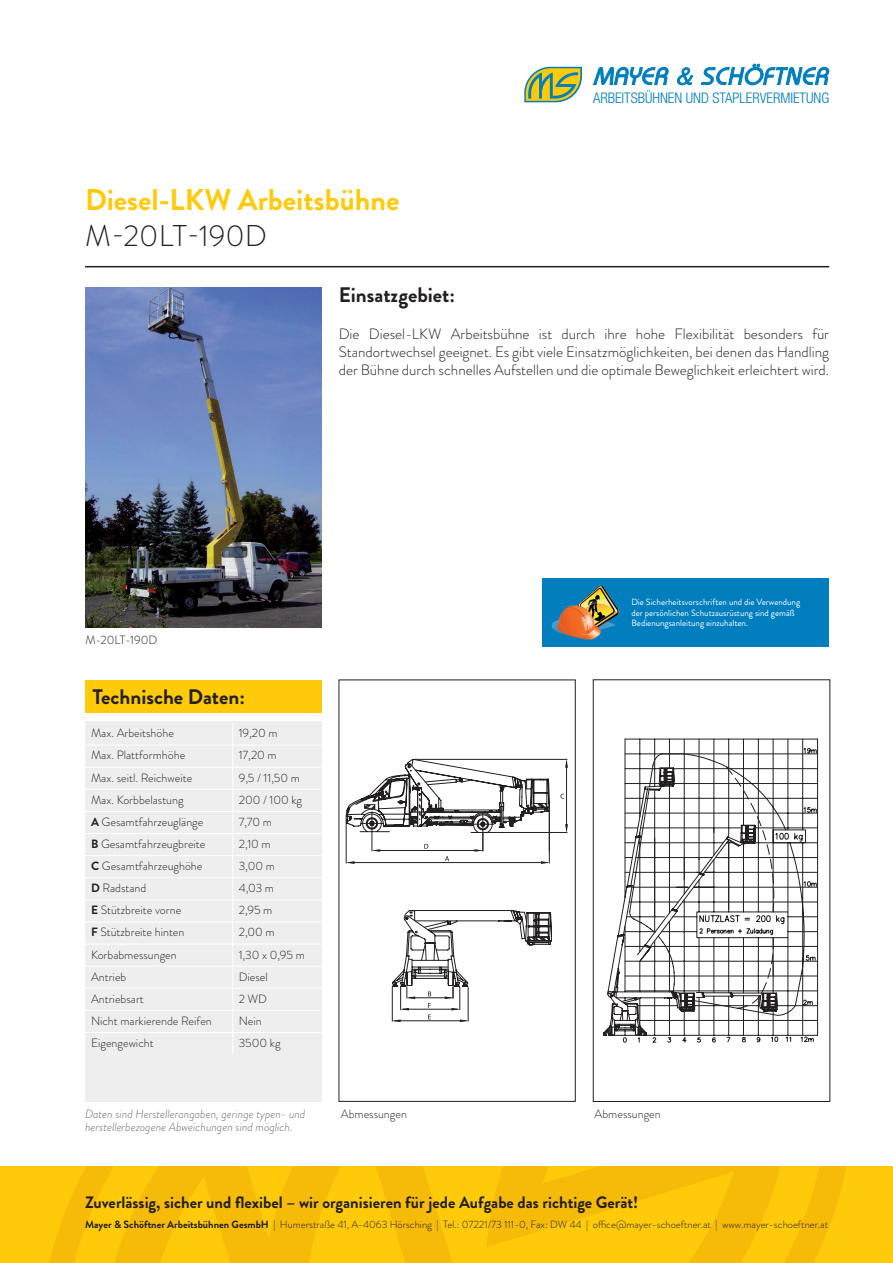
<style>
.page{position:relative;width:893px;height:1263px;background:#fff}
.page>*{position:absolute;margin:0;border:0;box-sizing:border-box;transform-origin:0 0}
.t1{font:700 30px "Brandon Grotesque";color:#feca0a}
.t2{font:300 30px "Brandon Grotesque";color:#231f20}
.t3{font:700 21px "Brandon Grotesque";color:#231f20}
.t4{font:700 16.5px "Brandon Grotesque";color:#231f20}
.t5{font:300 15px/18px "Brandon Grotesque";color:#231f20;text-align:justify}
.t6{font:300 condensed 14.7px "Helvetica Neue";color:#007ebe}
.t7{font:300 12px "Brandon Grotesque";color:#231f20}
.t8{font:italic 300 12px/12.8px "Brandon Grotesque";color:#6c6d70}
.t9{font:300 10.5px "Brandon Grotesque";color:#231f20}
.t10{font:9px/10.8px "Brandon Grotesque";color:#fff}
.s1{font-weight:700}
</style>
<div class="page">
<div style="left:85px;top:680px;width:237px;height:32px;background:#feca0a"></div>
<div style="left:85px;top:721px;width:237px;height:380px;background:#eeeeef"></div>
<hr style="left:85px;top:266px;width:744px;height:1px;background:#231f20">
<svg style="left:0;top:1166px;width:893px;height:97px;background:#fcc609"></svg>
<svg style="left:73px;top:1166px;width:717px;height:97px;background:#fac209"></svg>
<div style="left:542px;top:578px;width:287px;height:69px;background:#007ebe"></div>
<img style="left:551px;top:585px;width:69px;height:55px">
<svg style="left:524px;top:67px;width:58px;height:35px;background:#a8b869"></svg>
<svg style="left:593px;top:66px;width:76px;height:20px"></svg>
<svg style="left:676px;top:67px;width:18px;height:19px"></svg>
<svg style="left:701px;top:63px;width:129px;height:23px"></svg>
<div style="left:593px;top:680px;width:237px;height:422px;border:1px solid #231f20"></div>
<hr style="left:566px;top:761px;width:1px;height:70px;background:#231f20">
<hr style="left:498px;top:832px;width:69px;height:1px;background:#231f20">
<hr style="left:413px;top:759px;width:154px;height:1px;background:#231f20">
<svg style="left:565px;top:759px;width:3px;height:9px"></svg>
<svg style="left:565px;top:824px;width:3px;height:8px"></svg>
<svg style="left:346px;top:759px;width:204px;height:105px"></svg>
<svg style="left:392px;top:910px;width:160px;height:112px"></svg>
<hr style="left:85px;top:745px;width:148px;height:1px;background:#fff">
<hr style="left:233px;top:745px;width:89px;height:1px;background:#fff">
<hr style="left:85px;top:767px;width:148px;height:1px;background:#fff">
<hr style="left:233px;top:767px;width:89px;height:1px;background:#fff">
<hr style="left:85px;top:789px;width:148px;height:1px;background:#fff">
<hr style="left:233px;top:789px;width:89px;height:1px;background:#fff">
<hr style="left:85px;top:811px;width:148px;height:1px;background:#fff">
<hr style="left:233px;top:811px;width:89px;height:1px;background:#fff">
<hr style="left:85px;top:833px;width:148px;height:1px;background:#fff">
<hr style="left:233px;top:833px;width:89px;height:1px;background:#fff">
<hr style="left:85px;top:855px;width:148px;height:1px;background:#fff">
<hr style="left:233px;top:855px;width:89px;height:1px;background:#fff">
<hr style="left:85px;top:877px;width:148px;height:1px;background:#fff">
<hr style="left:233px;top:877px;width:89px;height:1px;background:#fff">
<hr style="left:85px;top:899px;width:148px;height:1px;background:#fff">
<hr style="left:233px;top:899px;width:89px;height:1px;background:#fff">
<hr style="left:85px;top:922px;width:148px;height:1px;background:#fff">
<hr style="left:233px;top:922px;width:89px;height:1px;background:#fff">
<hr style="left:85px;top:944px;width:148px;height:1px;background:#fff">
<hr style="left:233px;top:944px;width:89px;height:1px;background:#fff">
<hr style="left:85px;top:966px;width:148px;height:1px;background:#fff">
<hr style="left:233px;top:966px;width:89px;height:1px;background:#fff">
<hr style="left:85px;top:988px;width:148px;height:1px;background:#fff">
<hr style="left:233px;top:988px;width:89px;height:1px;background:#fff">
<hr style="left:85px;top:1010px;width:148px;height:1px;background:#fff">
<hr style="left:233px;top:1010px;width:89px;height:1px;background:#fff">
<hr style="left:85px;top:1032px;width:148px;height:1px;background:#fff">
<hr style="left:233px;top:1032px;width:89px;height:1px;background:#fff">
<svg style="left:232px;top:723px;width:1px;height:331px"></svg>
<img style="left:85px;top:287px;width:237px;height:341px">
<svg style="left:603px;top:739px;width:215px;height:300px"></svg>
<h1 class="t1" style="left:85px;top:178px;width:316px">Diesel-LKW Arbeitsbühne</h1>
<h1 class="t2" style="left:85px;top:215px;width:183px">M-20LT-190D</h1>
<h2 class="t3" style="left:339px;top:280px;width:118px">Einsatzgebiet:</h2>
<p class="t6" style="left:593px;top:90px;width:238px">ARBEITSBÜHNEN UND STAPLERVERMIETUNG</p>
<p class="t5" style="left:339px;top:325px;width:492px">Die Diesel-LKW Arbeitsbühne ist durch ihre hohe Flexibilität besonders für Standortwechsel geeignet. Es gibt viele Einsatzmöglichkeiten, bei denen das Handling der Bühne durch schnelles Aufstellen und die optimale Beweglichkeit erleichtert wird.</p>
<p class="t7" style="left:85px;top:632px;width:74px">M-20LT-190D</p>
<h2 class="t3" style="left:92px;top:682px;width:154px">Technische Daten:</h2>
<p class="t7" style="left:91px;top:725px;width:84px">Max. Arbeitshöhe</p>
<p class="t7" style="left:239px;top:725px;width:41px">19,20 m</p>
<p class="t7" style="left:91px;top:747px;width:96px">Max. Plattformhöhe</p>
<p class="t7" style="left:239px;top:747px;width:40px">17,20 m</p>
<p class="t7" style="left:91px;top:769px;width:103px">Max. seitl. Reichweite</p>
<p class="t7" style="left:239px;top:769px;width:63px">9,5 / 11,50 m</p>
<p class="t7" style="left:91px;top:791px;width:94px">Max. Korbbelastung</p>
<p class="t7" style="left:239px;top:791px;width:65px">200 / 100 kg</p>
<p class="t7" style="left:91px;top:813px;width:114px"><span class="s1">A</span> Gesamtfahrzeuglänge</p>
<p class="t7" style="left:239px;top:813px;width:35px">7,70 m</p>
<p class="t7" style="left:91px;top:836px;width:116px"><span class="s1">B</span> Gesamtfahrzeugbreite</p>
<p class="t7" style="left:239px;top:836px;width:34px">2,10 m</p>
<p class="t7" style="left:91px;top:858px;width:113px"><span class="s1">C</span> Gesamtfahrzeughöhe</p>
<p class="t7" style="left:239px;top:858px;width:38px">3,00 m</p>
<p class="t7" style="left:91px;top:880px;width:57px"><span class="s1">D</span> Radstand</p>
<p class="t7" style="left:239px;top:880px;width:37px">4,03 m</p>
<p class="t7" style="left:91px;top:902px;width:92px"><span class="s1">E</span> Stützbreite vorne</p>
<p class="t7" style="left:239px;top:902px;width:35px">2,95 m</p>
<p class="t7" style="left:91px;top:924px;width:95px"><span class="s1">F</span> Stützbreite hinten</p>
<p class="t7" style="left:239px;top:924px;width:37px">2,00 m</p>
<p class="t7" style="left:91px;top:946px;width:87px">Korbabmessungen</p>
<p class="t7" style="left:239px;top:946px;width:68px">1,30 x 0,95 m</p>
<p class="t7" style="left:91px;top:968px;width:37px">Antrieb</p>
<p class="t7" style="left:239px;top:968px;width:31px">Diesel</p>
<p class="t7" style="left:91px;top:990px;width:54px">Antriebsart</p>
<p class="t7" style="left:239px;top:990px;width:30px">2 WD</p>
<p class="t7" style="left:91px;top:1012px;width:122px">Nicht markierende Reifen</p>
<p class="t7" style="left:239px;top:1012px;width:24px">Nein</p>
<p class="t7" style="left:91px;top:1035px;width:64px">Eigengewicht</p>
<p class="t7" style="left:239px;top:1035px;width:43px">3500 kg</p>
<p class="t10" style="left:631px;top:596px;width:170px">Die Sicherheitsvorschriften und die Verwendung der persönlichen Schutzausrüstung sind gemäß<br>Bedienungsanleitung einzuhalten.</p>
<p class="t8" style="left:85px;top:1108px;width:222px">Daten sind Herstellerangaben, geringe typen- und herstellerbezogene Abweichungen sind möglich.</p>
<p class="t7" style="left:341px;top:1106px;width:68px">Abmessungen</p>
<p class="t7" style="left:595px;top:1106px;width:68px">Abmessungen</p>
<h3 class="t4" style="left:85px;top:1191px;width:555px">Zuverlässig, sicher und flexibel – wir organisieren für jede Aufgabe das richtige Gerät!</h3>
<p class="t9" style="left:85px;top:1217px;width:745px"><span class="s1">Mayer &amp; Schöftner Arbeitsbühnen GesmbH</span> | Humerstraße 41, A-4063 Hörsching | Tel.: 07221/73 111-0, Fax: DW 44 | office@mayer-schoeftner.at | www.mayer-schoeftner.at</p>
</div>
